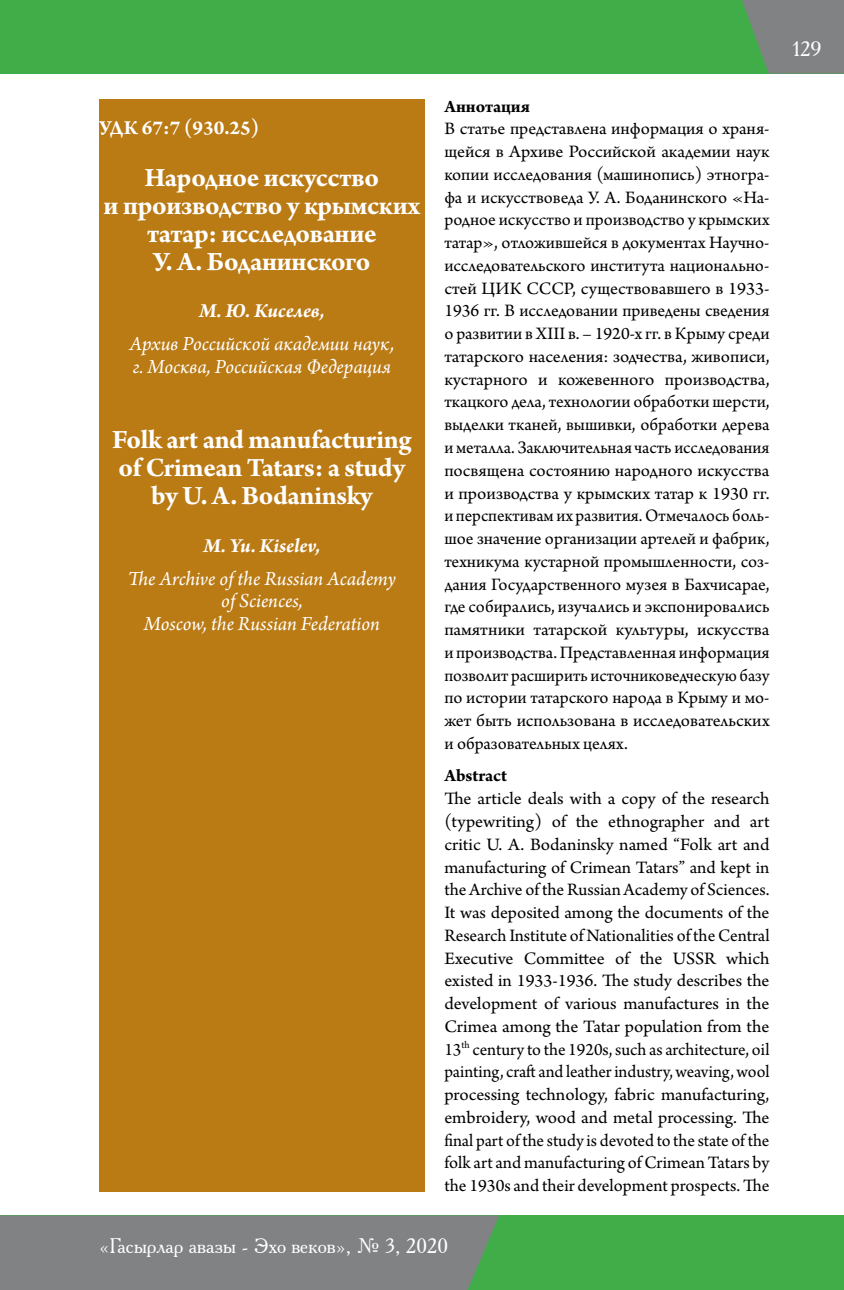
<style>
.page{position:relative;width:844px;height:1290px;background:#fff}
.page>*{position:absolute;margin:0;border:0;box-sizing:border-box;transform-origin:0 0}
.t1{font:700 28px/28px "Arno Pro";letter-spacing:-.01em;color:#fff;text-align:center}
.t2{font:italic 21px/22.8px "Arno Pro";letter-spacing:-.005em;color:#fff}
.t3{font:21px "Academy ACTT";color:#fff}
.t4{font:italic 700 21px "Arno Pro";letter-spacing:-.005em;color:#fff}
.t5{font:700 21px "Arno Pro";color:#fff}
.t6{font:18.38px/22.8px "Arno Pro";color:#000;text-align:justify}
.t7{font:700 18.38px "Arno Pro";color:#000}
</style>
<div class="page">
<div style="left:0;top:1215px;width:843px;height:75px;background:#40ad49"></div>
<div style="left:0;top:1215px;width:499px;height:75px;background:#808284"></div>
<div style="left:0;top:0;width:843px;height:74px;background:#40ad49"></div>
<svg style="left:742px;top:0;width:101px;height:74px;background:#77877b"></svg>
<div style="left:99px;top:99px;width:325px;height:1092px;background:#ba7a14"></div>
<p class="t5" style="left:99px;top:116px;width:161px">УДК 67:7 (930.25)</p>
<h1 class="t1" style="left:104px;top:165px;width:318px">Народное искусство<br>и производство у крымских татар: исследование<br>У. А. Боданинского</h1>
<p class="t4" style="left:199px;top:299px;width:127px">М. Ю. Киселев,</p>
<p class="t2" style="left:129px;top:333px;width:266px">Архив Российской академии наук, г. Москва, Российская Федерация</p>
<h1 class="t1" style="left:112px;top:427px;width:301px">Folk art and manufacturing of Crimean Tatars: a study by U. A. Bodaninsky</h1>
<p class="t4" style="left:203px;top:533px;width:118px">M. Yu. Kiselev,</p>
<p class="t2" style="left:128px;top:568px;width:269px;text-align:center">The Archive of the Russian Academy of Sciences,<br>Moscow, the Russian Federation</p>
<p class="t7" style="left:444px;top:96px;width:87px">Аннотация</p>
<p class="t6" style="left:444px;top:118px;width:326px">В статье представлена информация о храня&shy;щейся в Архиве Российской академии наук копии исследования (машинопись) этногра&shy;фа и искусствоведа У. А. Боданинского «На&shy;родное искусство и производство у крымских татар», отложившейся в документах Научно&shy;исследовательского института национально&shy;стей ЦИК СССР, существовавшего в 1933- 1936 гг. В исследовании приведены сведения о развитии в XIII в. – 1920-х гг. в Крыму среди татарского населения: зодчества, живописи, кустарного и кожевенного производства, ткацкого дела, технологии обработки шерсти, выделки тканей, вышивки, обработки дерева и металла. Заключительная часть исследования посвящена состоянию народного искусства и производства у крымских татар к 1930 гг. и перспективам их развития. Отмечалось боль&shy;шое значение организации артелей и фабрик, техникума кустарной промышленности, соз&shy;дания Государственного музея в Бахчисарае, где собирались, изучались и экспонировались памятники татарской культуры, искусства и производства. Представленная информация позволит расширить источниковедческую базу по истории татарского народа в Крыму и мо&shy;жет быть использована в исследовательских и образовательных целях.</p>
<p class="t7" style="left:444px;top:765px;width:64px">Abstract</p>
<p class="t6" style="left:444px;top:788px;width:326px">The article deals with a copy of the research (typewriting) of the ethnographer and art critic U. A. Bodaninsky named “Folk art and manufacturing of Crimean Tatars” and kept in the Archive of the Russian Academy of Sciences.<br>It was deposited among the documents of the Research Institute of Nationalities of the Central Executive Committee of the USSR which existed in 1933-1936. The study describes the development of various manufactures in the Crimea among the Tatar population from the 13<sup>th</sup> century to the 1920s, such as architecture, oil painting, craft and leather industry, weaving, wool processing technology, fabric manufacturing, embroidery, wood and metal processing. The final part of the study is devoted to the state of the folk art and manufacturing of Crimean Tatars by the 1930s and their development prospects. The</p>
<p class="t3" style="left:99px;top:1233px;width:350px">«Гасырлар авазы - Эхо веков», № 3, 2020</p>
<p class="t3" style="left:791px;top:36px;width:31px">129</p>
</div>
